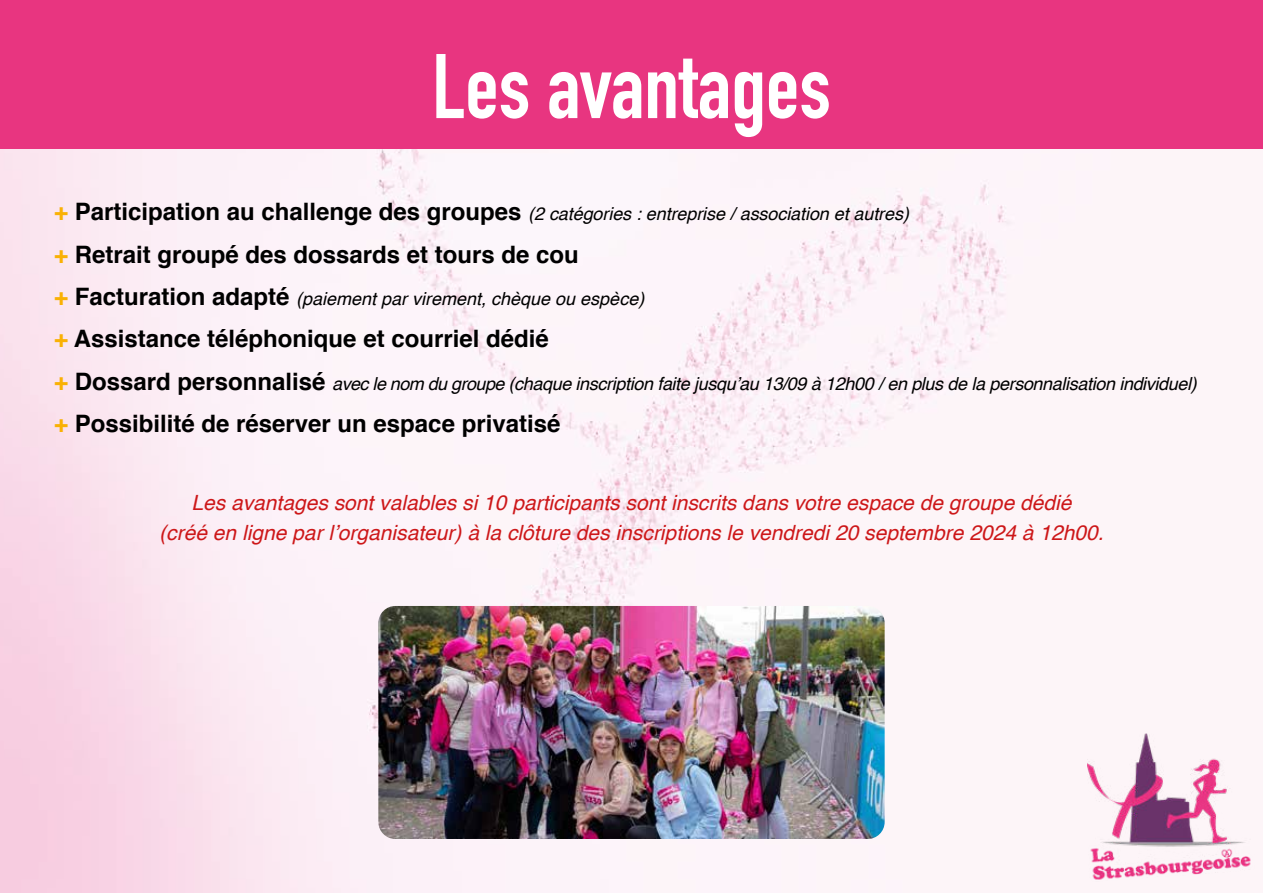
<style>
.page{position:relative;width:1263px;height:893px;background:#fff}
.page>*{position:absolute;margin:0;border:0;box-sizing:border-box;transform-origin:0 0}
.t1{font:700 90px "DIN Condensed";color:#fff}
.t2{font:700 24px "Helvetica";color:#000}
.t3{font:italic 21px/30px "Helvetica";color:#cd1719;text-align:center}
.t4{font:italic 18px "Helvetica";letter-spacing:-.02em;color:#000}
.t5{font:italic 18px "Helvetica";color:#000}
.s1{font-weight:700;font-style:normal;font-size:24px;color:#f9b104}
.s2{font-weight:700;font-style:normal;font-size:24px}
.s3{color:#f9b104}
</style>
<div class="page">
<img style="left:0;top:149px;width:1255px;height:744px">
<img style="left:1086px;top:733px;width:168px;height:149px">
<div style="left:0;top:0;width:1263px;height:149px;background:#e83580"></div>
<img style="left:378px;top:606px;width:507px;height:233px">
<h1 class="t1" style="left:432px;top:53px;width:400px">Les avantages</h1>
<p class="t4" style="left:54px;top:207px;width:856px"><span class="s1">+</span> <span class="s2">Participation au challenge des groupes</span> (2 catégories : entreprise / association et autres)</p>
<h2 class="t2" style="left:54px;top:245px;width:526px"><span class="s3">+</span> Retrait groupé des dossards et tours de cou</h2>
<p class="t5" style="left:54px;top:292px;width:592px"><span class="s1">+</span> <span class="s2">Facturation adapté</span> (paiement par virement, chèque ou espèce)</p>
<h2 class="t2" style="left:54px;top:329px;width:496px"><span class="s3">+</span> Assistance téléphonique et courriel dédié</h2>
<p class="t4" style="left:54px;top:369px;width:1144px"><span class="s1">+</span> <span class="s2">Dossard personnalisé</span> avec le nom du groupe (chaque inscription faite jusqu’au 13/09 à 12h00 / en plus de la personnalisation individuel)</p>
<h2 class="t2" style="left:54px;top:414px;width:508px"><span class="s3">+</span> Possibilité de réserver un espace privatisé</h2>
<p class="t3" style="left:159px;top:488px;width:946px">Les avantages sont valables si 10 participants sont inscrits dans votre espace de groupe dédié<br>(créé en ligne par l’organisateur) à la clôture des inscriptions le vendredi 20 septembre 2024 à 12h00.</p>
</div>
